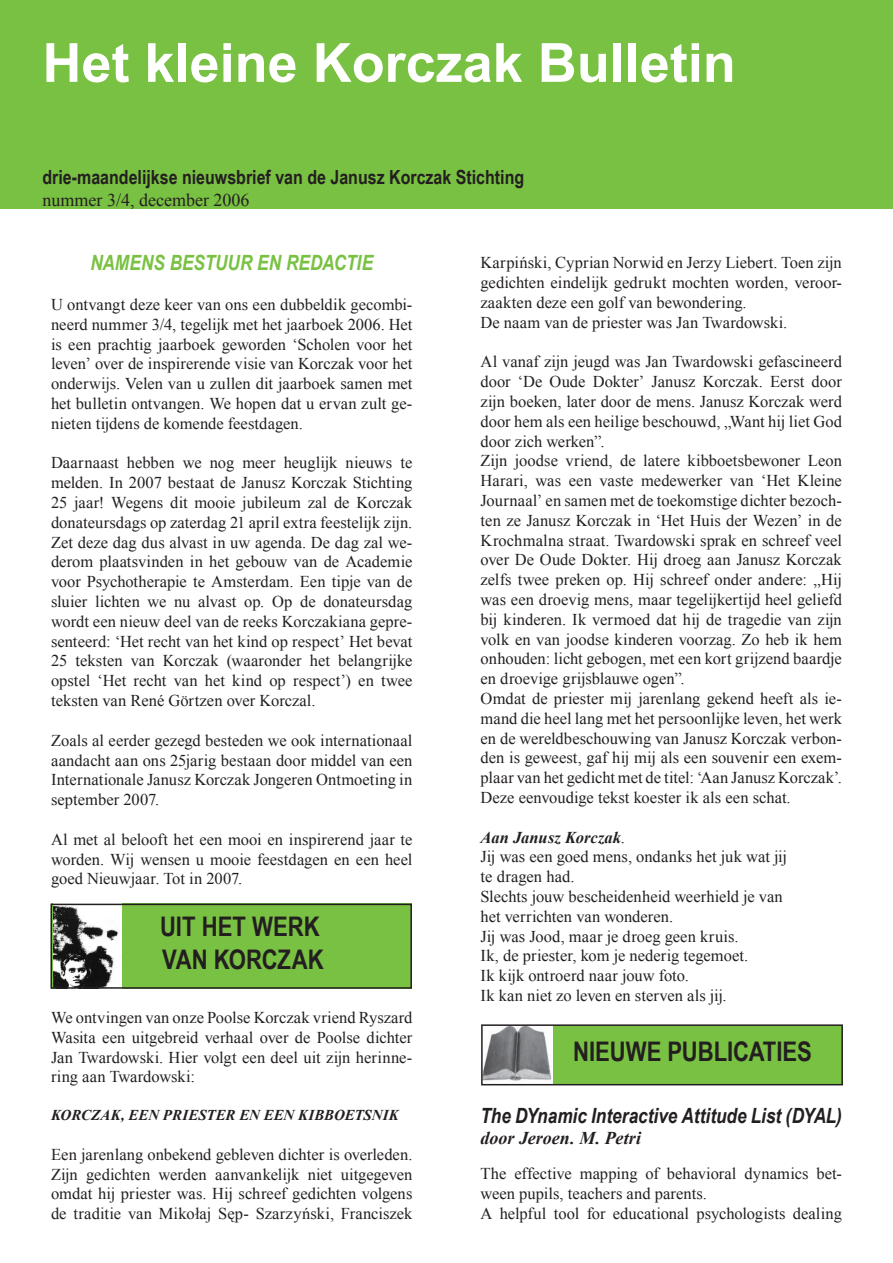
<style>
.page{position:relative;width:893px;height:1263px;background:#fff}
.page>*{position:absolute;margin:0;border:0;box-sizing:border-box;transform-origin:0 0}
.t1{font:700 54px "Arial";color:#fff}
.t2{font:700 27px/32.4px "Arial Narrow";color:#231f20}
.t3{font:italic 700 21px "Arial Narrow";color:#231f20}
.t4{font:italic 700 21px "Arial Narrow";color:#79c142}
.t5{font:700 19.5px "Arial Narrow";color:#231f20}
.t6{font:18px "Times New Roman";color:#231f20}
.t7{font:italic 700 18px "Times New Roman";color:#231f20}
.t8{font:16.5px/19.8px "Times New Roman";color:#231f20;text-align:justify}
.t9{font:italic 700 15px "Times New Roman";letter-spacing:-.005em;color:#231f20}
.s1{font-weight:700;font-style:italic}
</style>
<div class="page">
<div style="left:0;top:0;width:893px;height:208px;background:#79c142"></div>
<div style="left:51px;top:904px;width:361px;height:85px;background:#79c142"></div>
<img style="left:53px;top:907px;width:68px;height:79px">
<div style="left:50px;top:904px;width:362px;height:85px;border:2px solid #231f20"></div>
<div style="left:480px;top:1025px;width:363px;height:59px;background:#79c142"></div>
<img style="left:480px;top:1025px;width:73px;height:59px">
<div style="left:481px;top:1024px;width:362px;height:61px;border:2px solid #231f20"></div>
<h1 class="t1" style="left:43px;top:27px;width:695px">Het kleine Korczak Bulletin</h1>
<p class="t5" style="left:43px;top:162px;width:483px">drie-maandelijkse nieuwsbrief van de Janusz Korczak Stichting</p>
<p class="t6" style="left:43px;top:188px;width:208px">nummer 3/4, december 2006</p>
<p class="t4" style="left:90px;top:247px;width:284px">NAMENS BESTUUR EN REDACTIE</p>
<p class="t8" style="left:51px;top:294px;width:363px">U ontvangt deze keer van ons een dubbeldik gecombi&shy;neerd nummer 3/4, tegelijk met het jaarboek 2006. Het is een prachtig jaarboek geworden ‘Scholen voor het leven’ over de inspirerende visie van Korczak voor het onderwijs. Velen van u zullen dit jaarboek samen met het bulletin ontvangen. We hopen dat u ervan zult ge&shy;nieten tijdens de komende feestdagen.</p>
<p class="t8" style="left:51px;top:453px;width:363px">Daarnaast hebben we nog meer heuglijk nieuws te melden. In 2007 bestaat de Janusz Korczak Stichting 25 jaar! Wegens dit mooie jubileum zal de Korczak donateursdags op zaterdag 21 april extra feestelijk zijn.<br>Zet deze dag dus alvast in uw agenda. De dag zal we&shy;derom plaatsvinden in het gebouw van de Academie voor Psychotherapie te Amsterdam. Een tipje van de sluier lichten we nu alvast op. Op de donateursdag wordt een nieuw deel van de reeks Korczakiana gepre&shy;senteerd: ‘Het recht van het kind op respect’ Het bevat 25 teksten van Korczak (waaronder het belangrijke opstel ‘Het recht van het kind op respect’) en twee teksten van René Görtzen over Korczal.</p>
<p class="t8" style="left:51px;top:730px;width:363px">Zoals al eerder gezegd besteden we ook internationaal aandacht aan ons 25jarig bestaan door middel van een Internationale Janusz Korczak Jongeren Ontmoeting in september 2007.</p>
<p class="t8" style="left:51px;top:829px;width:363px">Al met al belooft het een mooi en inspirerend jaar te worden. Wij wensen u mooie feestdagen en een heel goed Nieuwjaar. Tot in 2007.</p>
<h2 class="t2" style="left:160px;top:909px;width:165px">UIT HET WERK<br>VAN KORCZAK</h2>
<p class="t8" style="left:51px;top:1007px;width:363px">We ontvingen van onze Poolse Korczak vriend Ryszard Wasita een uitgebreid verhaal over de Poolse dichter Jan Twardowski. Hier volgt een deel uit zijn herinne&shy;ring aan Twardowski:</p>
<p class="t9" style="left:51px;top:1105px;width:349px">KORCZAK, EEN PRIESTER EN EEN KIBBOETSNIK</p>
<p class="t8" style="left:51px;top:1144px;width:363px">Een jarenlang onbekend gebleven dichter is overleden.<br>Zijn gedichten werden aanvankelijk niet uitgegeven omdat hij priester was. Hij schreef gedichten volgens de traditie van Mikołaj Sęp- Szarzyński, Franciszek</p>
<p class="t8" style="left:480px;top:253px;width:363px;text-align:left">Karpiński, Cyprian Norwid en Jerzy Liebert. Toen zijn gedichten eindelijk gedrukt mochten worden, veroor&shy;zaakten deze een golf van bewondering.<br>De naam van de priester was Jan Twardowski.</p>
<p class="t8" style="left:480px;top:352px;width:363px;text-align:left">Al vanaf zijn jeugd was Jan Twardowski gefascineerd door ‘De Oude Dokter’ Janusz Korczak. Eerst door zijn boeken, later door de mens. Janusz Korczak werd door hem als een heilige beschouwd, „Want hij liet God door zich werken”.<br>Zijn joodse vriend, de latere kibboetsbewoner Leon Harari, was een vaste medewerker van ‘Het Kleine Journaal’ en samen met de toekomstige dichter bezoch&shy;ten ze Janusz Korczak in ‘Het Huis der Wezen’ in de Krochmalna straat. Twardowski sprak en schreef veel over De Oude Dokter. Hij droeg aan Janusz Korczak zelfs twee preken op. Hij schreef onder andere: „Hij was een droevig mens, maar tegelijkertijd heel geliefd bij kinderen. Ik vermoed dat hij de tragedie van zijn volk en van joodse kinderen voorzag. Zo heb ik hem onhouden: licht gebogen, met een kort grijzend baardje en droevige grijsblauwe ogen”.<br>Omdat de priester mij jarenlang gekend heeft als ie&shy;mand die heel lang met het persoonlijke leven, het werk en de wereldbeschouwing van Janusz Korczak verbon&shy;den is geweest, gaf hij mij als een souvenir een exem&shy;plaar van het gedicht met de titel: ‘Aan Janusz Korczak’.<br>Deze eenvoudige tekst koester ik als een schat.</p>
<p class="t8" style="left:480px;top:827px;width:308px;text-align:left"><span class="s1">Aan Janusz Korczak</span>.<br>Jij was een goed mens, ondanks het juk wat jij te dragen had.<br>Slechts jouw bescheidenheid weerhield je van het verrichten van wonderen.<br>Jij was Jood, maar je droeg geen kruis.<br>Ik, de priester, kom je nederig tegemoet.<br>Ik kijk ontroerd naar jouw foto.<br>Ik kan niet zo leven en sterven als jij.</p>
<h2 class="t2" style="left:573px;top:1034px;width:240px">NIEUWE PUBLICATIES</h2>
<p class="t3" style="left:480px;top:1099px;width:363px">The DYnamic Interactive Attitude List (DYAL)</p>
<p class="t7" style="left:480px;top:1126px;width:162px">door Jeroen. M. Petri</p>
<p class="t8" style="left:480px;top:1163px;width:363px;text-align:left">The effective mapping of behavioral dynamics bet&shy;ween pupils, teachers and parents.<br>A helpful tool for educational psychologists dealing</p>
</div>
